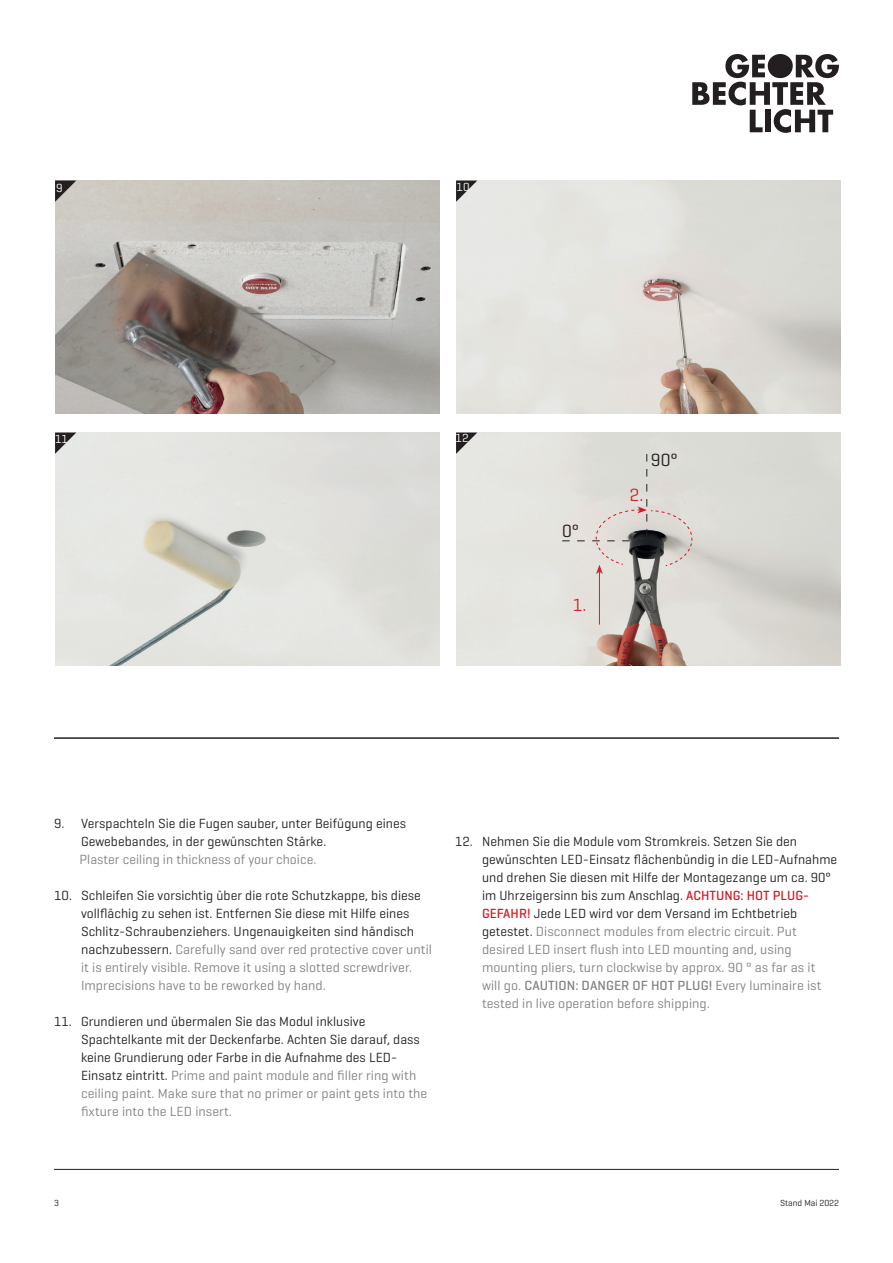
<style>
.page{position:relative;width:893px;height:1263px;background:#fff}
.page>*{position:absolute;margin:0;border:0;box-sizing:border-box;transform-origin:0 0}
.t1{font:18px "Geogrotesque";color:#231f20}
.t2{font:18px "Geogrotesque";color:#d1232a}
.t3{font:13.5px/18px "Geogrotesque";letter-spacing:.005em;color:#231f20}
.t4{font:13.5px "Geogrotesque";letter-spacing:.005em;color:#808285}
.t5{font:12px "Geogrotesque";color:#fff}
.t6{font:9px "Geogrotesque";color:#231f20}
.s1{color:#808285}
.s2{font-weight:500;color:#d7171f}
.s3{font-weight:500;color:#808285}
</style>
<div class="page">
<svg style="left:692px;top:54px;width:147px;height:79px"></svg>
<div style="left:772px;top:58px;width:16px;height:16px;background:#231f20;border-radius:50%"></div>
<img style="left:55px;top:180px;width:384px;height:234px">
<img style="left:456px;top:180px;width:384px;height:234px">
<img style="left:55px;top:432px;width:384px;height:234px">
<img style="left:456px;top:432px;width:384px;height:234px">
<hr style="left:54px;top:737px;width:785px;height:2px;background:#231f20">
<hr style="left:54px;top:1169px;width:785px;height:1px;background:#231f20">
<svg style="left:55px;top:181px;width:21px;height:21px"></svg>
<svg style="left:456px;top:181px;width:21px;height:21px"></svg>
<svg style="left:55px;top:432px;width:21px;height:22px"></svg>
<svg style="left:456px;top:432px;width:21px;height:22px"></svg>
<hr style="left:599px;top:572px;width:1px;height:53px;background:#d1232a">
<svg style="left:562px;top:454px;width:131px;height:120px;background:#d0ccc8"></svg>
<p class="t5" style="left:56px;top:180px;width:8px">9</p>
<p class="t5" style="left:457px;top:179px;width:15px">10</p>
<p class="t5" style="left:55px;top:431px;width:15px">11</p>
<p class="t5" style="left:455px;top:430px;width:15px">12</p>
<h1 class="t1" style="left:562px;top:519px;width:19px">0°</h1>
<h1 class="t2" style="left:573px;top:594px;width:15px">1.</h1>
<h1 class="t2" style="left:630px;top:484px;width:15px">2.</h1>
<h1 class="t1" style="left:651px;top:449px;width:28px">90°</h1>
<p class="t3" style="left:81px;top:814px;width:327px;text-indent:-27px">9. Verspachteln Sie die Fugen sauber, unter Beifügung eines<br>Gewebebandes, in der gewünschten Stärke.</p>
<p class="t4" style="left:80px;top:851px;width:238px">Plaster ceiling in thickness of your choice.</p>
<p class="t3" style="left:81px;top:886px;width:353px;text-indent:-27px">10. Schleifen Sie vorsichtig über die rote Schutzkappe, bis diese vollflächig zu sehen ist. Entfernen Sie diese mit Hilfe eines Schlitz-Schraubenziehers. Ungenauigkeiten sind händisch nachzubessern. <span class="s1">Carefully sand over red protective cover until it is entirely visible. Remove it using a slotted screwdriver.<br>Imprecisions have to be reworked by hand.</span></p>
<p class="t3" style="left:81px;top:1012px;width:348px;text-indent:-27px">11. Grundieren und übermalen Sie das Modul inklusive Spachtelkante mit der Deckenfarbe. Achten Sie darauf, dass keine Grundierung oder Farbe in die Aufnahme des LED-Einsatz eintritt. <span class="s1">Prime and paint module and filler ring with ceiling paint. Make sure that no primer or paint gets into the fixture into the LED insert.</span></p>
<p class="t3" style="left:482px;top:832px;width:357px;text-indent:-27px">12. Nehmen Sie die Module vom Stromkreis. Setzen Sie den gewünschten LED-Einsatz flächenbündig in die LED-Aufnahme und drehen Sie diesen mit Hilfe der Montagezange um ca. 90° im Uhrzeigersinn bis zum Anschlag. <span class="s2">ACHTUNG: HOT PLUG-GEFAHR!</span> Jede LED wird vor dem Versand im Echtbetrieb getestet. <span class="s1">Disconnect modules from electric circuit. Put desired LED insert flush into LED mounting and, using mounting pliers, turn clockwise by approx. 90 ° as far as it will go.</span> <span class="s3">CAUTION: DANGER OF HOT PLUG!</span> <span class="s1">Every luminaire ist tested in live operation before shipping.</span></p>
<p class="t6" style="left:54px;top:1198px;width:6px">3</p>
<p class="t6" style="left:780px;top:1198px;width:60px">Stand Mai 2022</p>
</div>
